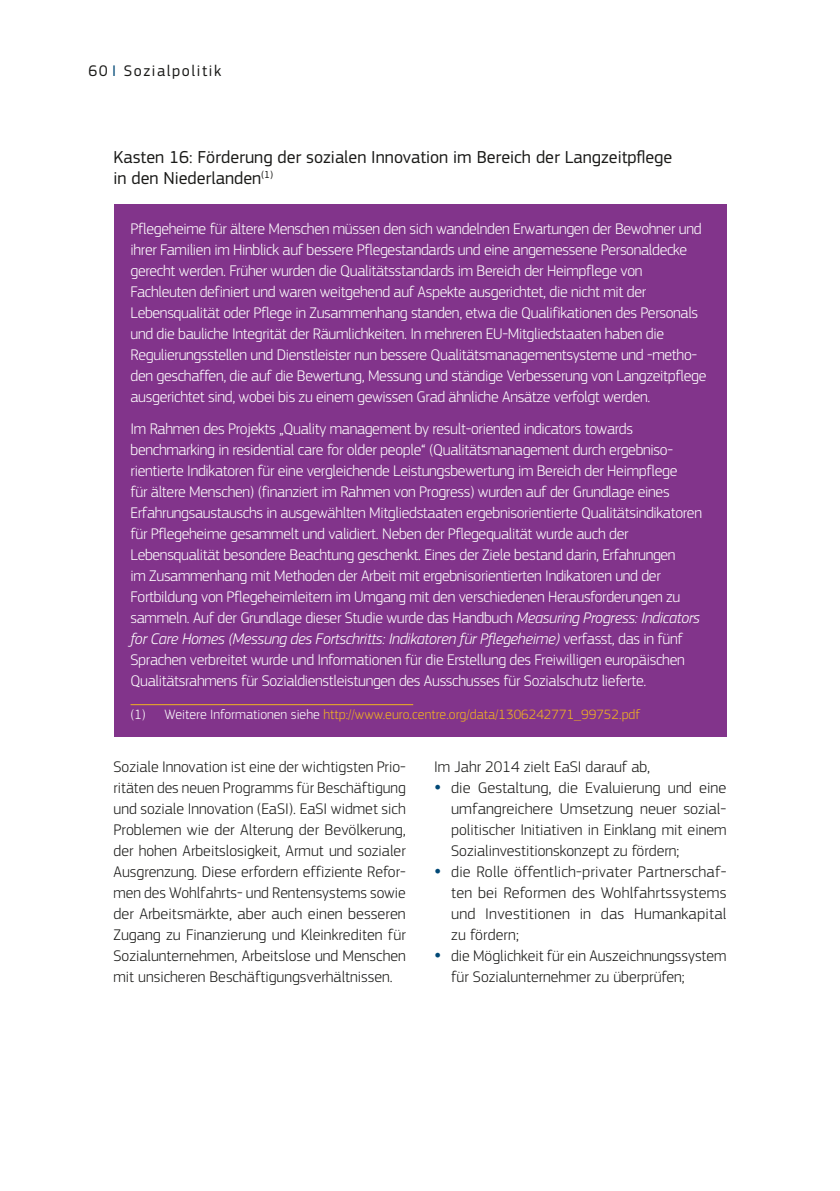
<style>
.page{position:relative;width:840px;height:1191px;background:#fff}
.page>*{position:absolute;margin:0;border:0;box-sizing:border-box;transform-origin:0 0}
.Header_Graph___Table{font:18px/21px "EC Square Sans Pro";color:#1a1a18}
.Box_Body{font:300 16px/21px "EC Square Sans Pro";letter-spacing:-.02em;color:#fff}
.Body{font:300 16px/21px "EC Square Sans Pro";color:#1a1a18;text-align:justify}
.t1{font:16px "EC Square Sans Pro";letter-spacing:.1em;color:#1a1a18}
.Footnote_box{font:300 14px "EC Square Sans Pro";color:#f1b41f}
.s1{color:#004876}
.s2{font-style:italic}
.s3{color:#fff}
</style>
<div class="page">
<div style="left:113px;top:205px;width:613px;height:532px;background:#82348b"></div>
<hr style="left:130px;top:704px;width:283px;height:1px;background:#f1b41f">
<p class="t1" style="left:88px;top:61px;width:134px">60 <span class="s1">I</span> Sozialpolitik</p>
<h4 class="Header_Graph___Table" style="left:113px;top:146px;width:560px">Kasten 16: Förderung der sozialen Innovation im Bereich der Langzeitpflege in den Niederlanden<sup>(1)</sup></h4>
<p class="Box_Body" style="left:130px;top:218px;width:577px">Pflegeheime für ältere Menschen müssen den sich wandelnden Erwartungen der Bewohner und ihrer Familien im Hinblick auf bessere Pflegestandards und eine angemessene Personaldecke gerecht werden. Früher wurden die Qualitätsstandards im Bereich der Heimpflege von Fachleuten definiert und waren weitgehend auf Aspekte ausgerichtet, die nicht mit der Lebensqualität oder Pflege in Zusammenhang standen, etwa die Qualifikationen des Personals und die bauliche Integrität der Räumlichkeiten. In mehreren EU-Mitgliedstaaten haben die Regulierungsstellen und Dienstleister nun bessere Qualitätsmanagementsysteme und -metho&shy;den geschaffen, die auf die Bewertung, Messung und ständige Verbesserung von Langzeitpflege ausgerichtet sind, wobei bis zu einem gewissen Grad ähnliche Ansätze verfolgt werden.</p>
<p class="Box_Body" style="left:130px;top:418px;width:572px">Im Rahmen des Projekts „Quality management by result-oriented indicators towards benchmarking in residential care for older people“ (Qualitätsmanagement durch ergebniso&shy;rientierte Indikatoren für eine vergleichende Leistungsbewertung im Bereich der Heimpflege<br>für ältere Menschen) (finanziert im Rahmen von Progress) wurden auf der Grundlage eines Erfahrungsaustauschs in ausgewählten Mitgliedstaaten ergebnisorientierte Qualitätsindikatoren für Pflegeheime gesammelt und validiert. Neben der Pflegequalität wurde auch der Lebensqualität besondere Beachtung geschenkt. Eines der Ziele bestand darin, Erfahrungen<br>im Zusammenhang mit Methoden der Arbeit mit ergebnisorientierten Indikatoren und der Fortbildung von Pflegeheimleitern im Umgang mit den verschiedenen Herausforderungen zu sammeln. Auf der Grundlage dieser Studie wurde das Handbuch <span class="s2">Measuring Progress: Indicators for Care Homes (Messung des Fortschritts: Indikatoren für Pflegeheime)</span> verfasst, das in fünf Sprachen verbreitet wurde und Informationen für die Erstellung des Freiwilligen europäischen Qualitätsrahmens für Sozialdienstleistungen des Ausschusses für Sozialschutz lieferte.</p>
<p class="Footnote_box" style="left:130px;top:706px;width:511px"><span class="s3">(1) Weitere Informationen siehe</span> http://www.euro.centre.org/data/1306242771_99752.pdf</p>
<p class="Body" style="left:113px;top:756px;width:293px">Soziale Innovation ist eine der wichtigsten Prio&shy;ritäten des neuen Programms für Beschäftigung und soziale Innovation (EaSI). EaSI widmet sich Problemen wie der Alterung der Bevölkerung, der hohen Arbeitslosigkeit, Armut und sozialer Ausgrenzung. Diese erfordern effiziente Refor&shy;men des Wohlfahrts- und Rentensystems sowie der Arbeitsmärkte, aber auch einen besseren Zugang zu Finanzierung und Kleinkrediten für Sozialunternehmen, Arbeitslose und Menschen mit unsicheren Beschäftigungsverhältnissen.</p>
<p class="Body" style="left:434px;top:756px;width:217px">Im Jahr 2014 zielt EaSI darauf ab,</p>
<p class="Body" style="left:451px;top:777px;width:276px">die Gestaltung, die Evaluierung und eine umfangreichere Umsetzung neuer sozial&shy;politischer Initiativen in Einklang mit einem Sozialinvestitionskonzept zu fördern;</p>
<p class="Body" style="left:451px;top:861px;width:276px">die Rolle öffentlich-privater Partnerschaf&shy;ten bei Reformen des Wohlfahrtssystems und Investitionen in das Humankapital zu fördern;</p>
<p class="Body" style="left:451px;top:945px;width:276px">die Möglichkeit für ein Auszeichnungssystem für Sozialunternehmer zu überprüfen;</p>
</div>
